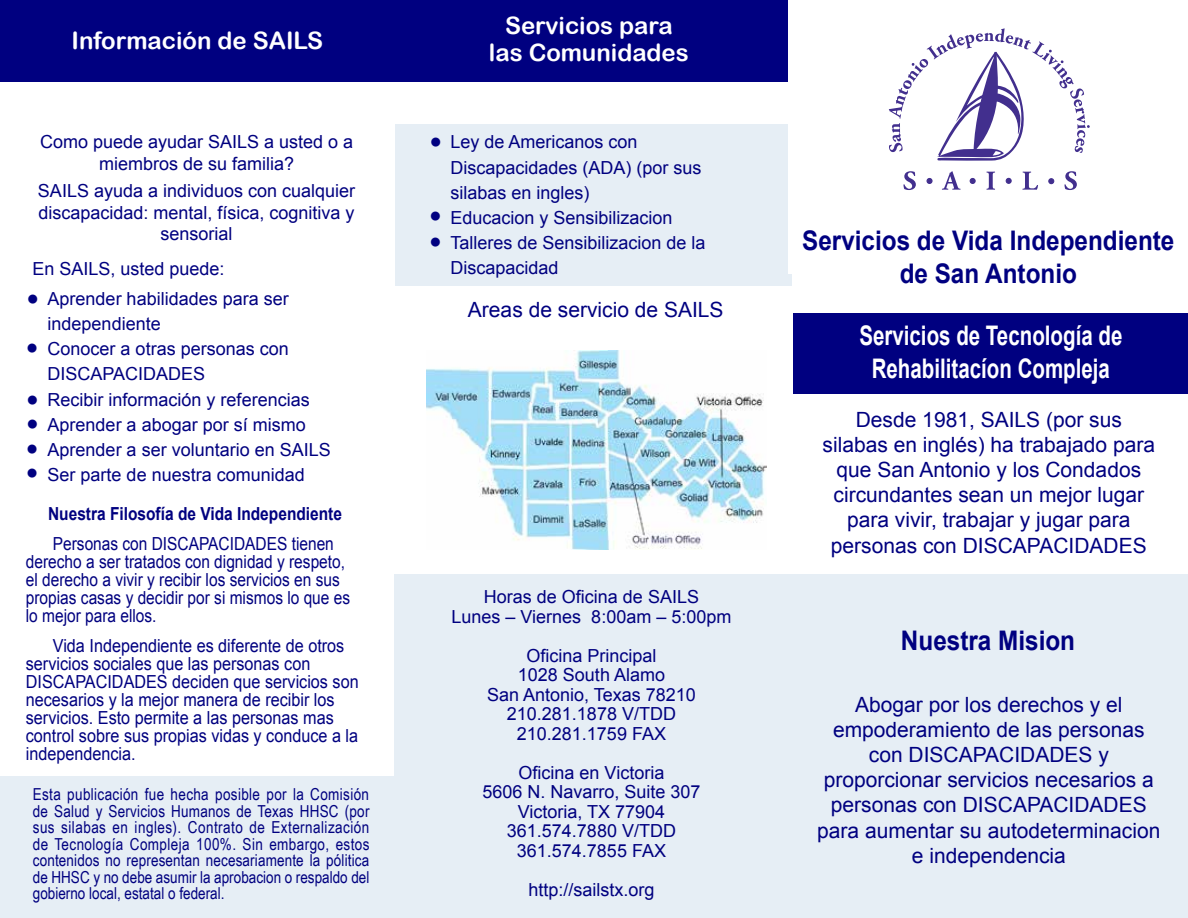
<style>
.page{position:relative;width:1188px;height:918px;background:#fff}
.page>*{position:absolute;margin:0;border:0;box-sizing:border-box;transform-origin:0 0}
.t1{font:36px/50.6px "Arial";color:#000080}
.t2{font:700 27px/32.4px "Arial";color:#000080;text-align:center;scale:.9 1}
.t3{font:700 27px/32.4px "Arial";color:#fff;text-align:center;scale:.76 1}
.t4{font:24px/27px "Arial Rounded MT Bold";color:#fff;text-align:center}
.t5{font:21px/25.2px "Arial";color:#000080;text-align:center}
.t6{font:18px/25.2px "Arial";color:#000080;text-align:center}
.t7{font:18px/18px "Arial";color:#000080;scale:.9 1}
.t8{font:18px/18px "Arial";color:#000080;scale:.86 1}
.t9{font:700 18px "Arial";color:#000080;scale:.86 1}
.t10{font:16.5px/16.5px "Arial Narrow";color:#000080;text-align:justify}
</style>
<div class="page">
<div style="left:0;top:0;width:797px;height:82px;background:#000080"></div>
<div style="left:0;top:776px;width:402px;height:142px;background:#e6eef5"></div>
<div style="left:395px;top:575px;width:793px;height:343px;background:#e6eef5"></div>
<div style="left:395px;top:124px;width:396px;height:162px;background:#e6eef5"></div>
<div style="left:788px;top:0;width:400px;height:273px;background:#fff"></div>
<svg style="left:889px;top:28px;width:201px;height:133px"></svg>
<svg style="left:904px;top:171px;width:12px;height:19px"></svg>
<svg style="left:942px;top:171px;width:19px;height:19px"></svg>
<svg style="left:986px;top:172px;width:9px;height:18px"></svg>
<svg style="left:1022px;top:172px;width:16px;height:18px"></svg>
<svg style="left:1065px;top:171px;width:12px;height:19px"></svg>
<svg style="left:927px;top:178px;width:6px;height:6px"></svg>
<svg style="left:970px;top:178px;width:6px;height:6px"></svg>
<svg style="left:1006px;top:178px;width:6px;height:6px"></svg>
<svg style="left:1048px;top:178px;width:6px;height:6px"></svg>
<div style="left:794px;top:313px;width:394px;height:81px;background:#000080"></div>
<img style="left:426px;top:350px;width:340px;height:199px">
<h3 class="t4" style="left:72px;top:26px;width:253px">Información de SAILS</h3>
<p class="t6" style="left:40px;top:131px;width:315px;line-height:21.6px">Como puede ayudar SAILS a usted o a miembros de su familia?</p>
<p class="t6" style="left:38px;top:180px;width:319px;line-height:21.6px">SAILS ayuda a individuos con cualquier discapacidad: mental, física, cognitiva y sensorial</p>
<p class="t6" style="left:48px;top:254px;width:243px;line-height:30px;text-align:left;text-indent:-15px">En SAILS, usted puede:<br>Aprender habilidades para ser</p>
<p class="t6" style="left:48px;top:311px;width:285px;text-align:left">independiente<br>Conocer a otras personas con<br>DISCAPACIDADES<br>Recibir información y referencias<br>Aprender a abogar por sí mismo<br>Aprender a ser voluntario en SAILS<br>Ser parte de nuestra comunidad</p>
<h1 class="t1" style="left:27px;top:274px;width:14px">•</h1>
<h1 class="t1" style="left:26px;top:324px;width:14px;text-align:justify">• • •</h1>
<h1 class="t1" style="left:26px;top:400px;width:14px;line-height:48.9px">• •</h1>
<p class="t9" style="left:48px;top:501px;width:343px">Nuestra Filosofía de Vida Independiente</p>
<p class="t8" style="left:26px;top:535px;width:379px;text-indent:27px">Personas con DISCAPACIDADES tienen derecho a ser tratados con dignidad y respeto, el derecho a vivir y recibir los servicios en sus propias casas y decidir por si mismos lo que es lo mejor para ellos.</p>
<p class="t7" style="left:26px;top:637px;width:371px;text-indent:27px">Vida Independiente es diferente de otros servicios sociales que las personas con DISCAPACIDADES deciden que servicios son necesarios y la mejor manera de recibir los servicios. Esto permite a las personas mas control sobre sus propias vidas y conduce a la independencia.</p>
<p class="t10" style="left:33px;top:786px;width:338px">Esta publicación fue hecha posible por la Comisión de Salud y Servicios Humanos de Texas HHSC (por sus silabas en ingles). Contrato de Externalización de Tecnología Compleja 100%. Sin embargo, estos contenidos no representan necesariamente la pólitica de HHSC y no debe asumir la aprobacion o respaldo del gobierno local, estatal o federal.</p>
<h3 class="t4" style="left:489px;top:12px;width:201px">Servicios para las Comunidades</h3>
<h1 class="t1" style="left:429px;top:106px;width:14px;line-height:73.8px">• •</h1>
<h1 class="t1" style="left:429px;top:217px;width:14px">•</h1>
<p class="t6" style="left:451px;top:130px;width:257px;text-align:left">Ley de Americanos con<br>Discapacidades (ADA) (por sus silabas en ingles)<br>Educacion y Sensibilizacion<br>Talleres de Sensibilizacion de la<br>Discapacidad</p>
<p class="t5" style="left:468px;top:298px;width:257px">Areas de servicio de SAILS</p>
<p class="t6" style="left:452px;top:587px;width:281px;line-height:19.5px">Horas de Oficina de SAILS<br>Lunes – Viernes 8:00am – 5:00pm</p>
<p class="t6" style="left:487px;top:646px;width:210px;line-height:19.5px">Oficina Principal<br>1028 South Alamo<br>San Antonio, Texas 78210<br>210.281.1878 V/TDD<br>210.281.1759 FAX</p>
<p class="t6" style="left:482px;top:763px;width:220px;line-height:19.5px">Oficina en Victoria<br>5606 N. Navarro, Suite 307<br>Victoria, TX 77904<br>361.574.7880 V/TDD<br>361.574.7855 FAX</p>
<p class="t6" style="left:528px;top:877px;width:128px">http://sailstx.org</p>
<h2 class="t2" style="left:802px;top:225px;width:415px">Servicios de Vida Independiente de San Antonio</h2>
<h2 class="t3" style="left:859px;top:321px;width:348px">Servicios de Tecnología de<br>Rehabilitacíon Compleja</h2>
<p class="t5" style="left:823px;top:407px;width:334px">Desde 1981, SAILS (por sus silabas en inglés) ha trabajado para que San Antonio y los Condados circundantes sean un mejor lugar para vivir, trabajar y jugar para personas con DISCAPACIDADES</p>
<h2 class="t2" style="left:901px;top:625px;width:195px">Nuestra Mision</h2>
<p class="t5" style="left:817px;top:692px;width:345px">Abogar por los derechos y el empoderamiento de las personas con DISCAPACIDADES y proporcionar servicios necesarios a personas con DISCAPACIDADES para aumentar su autodeterminacion e independencia</p>
</div>
